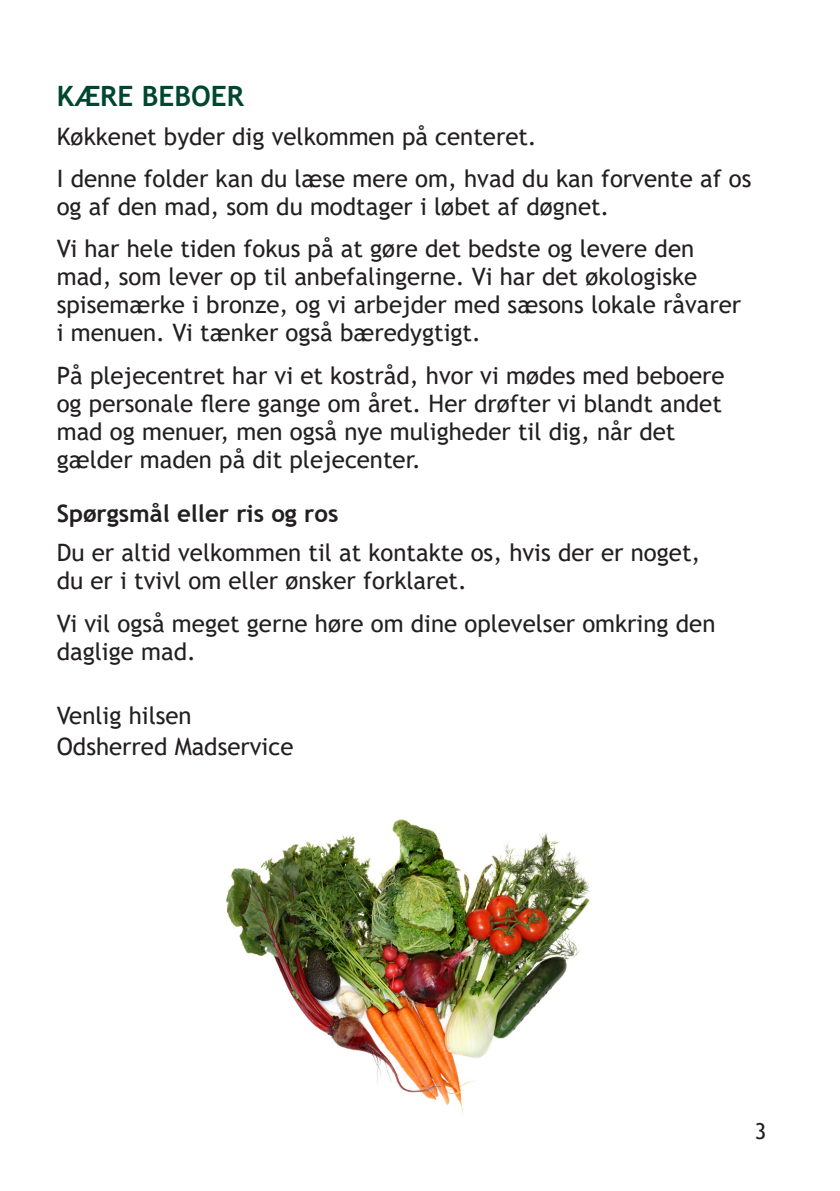
<style>
.page{position:relative;width:840px;height:1191px;background:#fff}
.page>*{position:absolute;margin:0;border:0;box-sizing:border-box;transform-origin:0 0}
.Overskrift{font:700 28px "Trebuchet MS";color:#004630}
.Brød{font:24px/28px "Trebuchet MS";color:#231f20}
.Bold{font:700 24px "Trebuchet MS";color:#231f20}
.t1{font:22px "Trebuchet MS";color:#231f20}
</style>
<div class="page">
<img style="left:226px;top:819px;width:366px;height:295px">
<p class="Overskrift" style="left:57px;top:78px;width:188px">KÆRE BEBOER</p>
<p class="Brød" style="left:57px;top:122px;width:481px">Køkkenet byder dig velkommen på centeret.</p>
<p class="Brød" style="left:57px;top:165px;width:695px">I denne folder kan du læse mere om, hvad du kan forvente af os og af den mad, som du modtager i løbet af døgnet.</p>
<p class="Brød" style="left:57px;top:235px;width:685px">Vi har hele tiden fokus på at gøre det bedste og levere den mad, som lever op til anbefalingerne. Vi har det økologiske spisemærke i bronze, og vi arbejder med sæsons lokale råvarer i menuen. Vi tænker også bæredygtigt.</p>
<p class="Brød" style="left:57px;top:361px;width:669px">På plejecentret har vi et kostråd, hvor vi mødes med beboere og personale flere gange om året. Her drøfter vi blandt andet mad og menuer, men også nye muligheder til dig, når det gælder maden på dit plejecenter.</p>
<p class="Bold" style="left:57px;top:498px;width:283px">Spørgsmål eller ris og ros</p>
<p class="Brød" style="left:57px;top:539px;width:644px">Du er altid velkommen til at kontakte os, hvis der er noget, du er i tvivl om eller ønsker forklaret.</p>
<p class="Brød" style="left:57px;top:609px;width:660px">Vi vil også meget gerne høre om dine oplevelser omkring den daglige mad.</p>
<p class="Brød" style="left:57px;top:702px;width:136px">Venlig hilsen</p>
<p class="Brød" style="left:57px;top:732px;width:238px">Odsherred Madservice</p>
<p class="t1" style="left:754px;top:1117px;width:13px">3</p>
</div>
